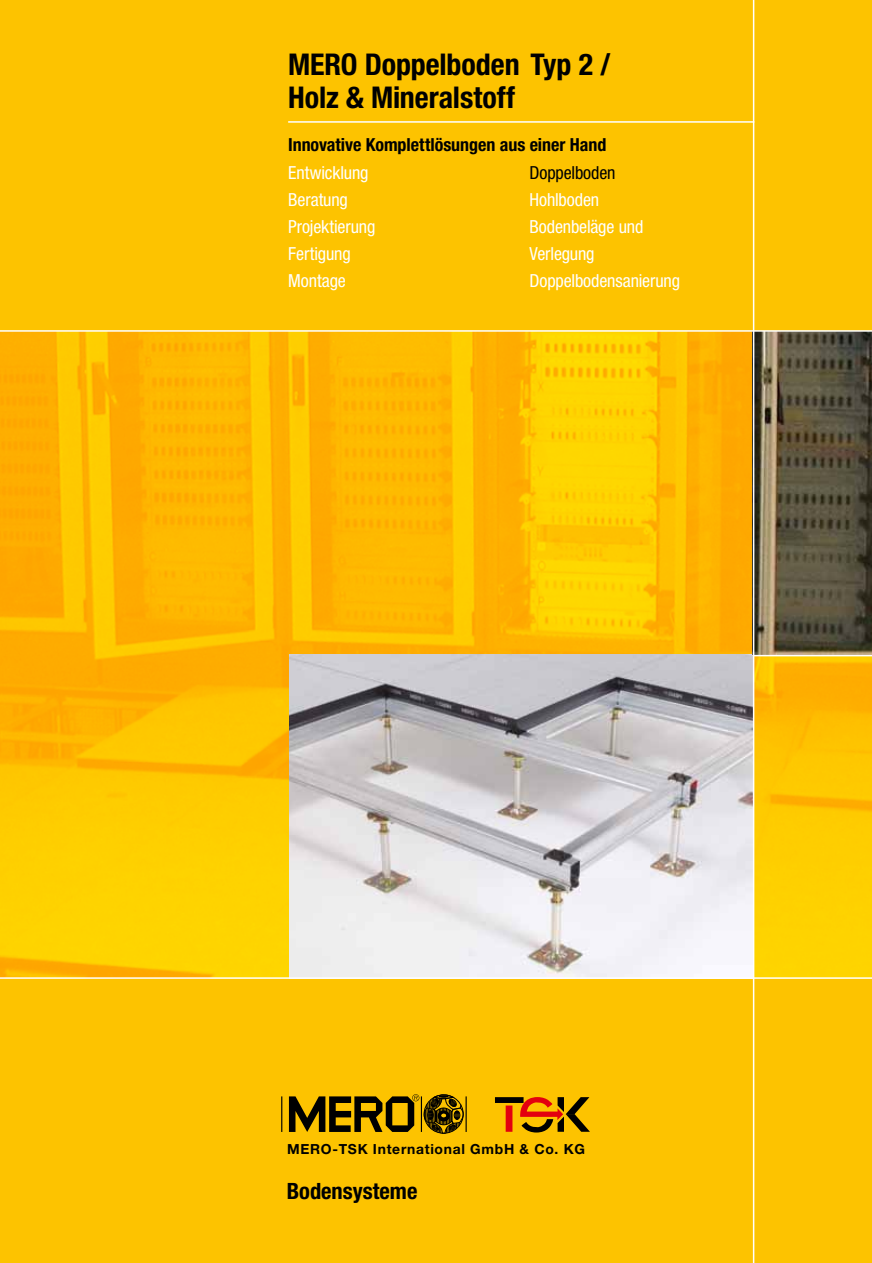
<style>
.page{position:relative;width:872px;height:1263px;background:#fdc300}
.page>*{position:absolute;margin:0;border:0;box-sizing:border-box;transform-origin:0 0}
.t1{font:700 condensed 30px/33px "Helvetica Neue";letter-spacing:-.005em;color:#000}
.t2{font:700 condensed 22.5px "Helvetica Neue";color:#000}
.t3{font:condensed 18px/27px "Helvetica Neue";letter-spacing:-.01em;color:#fff}
.t4{font:700 condensed 18px "Helvetica Neue";color:#000}
.t5{font:condensed 18px "Helvetica Neue";letter-spacing:-.005em;color:#000}
.t6{font:700 13.95px "Helvetica Neue";letter-spacing:.05em;color:#000}
</style>
<div class="page">
<img style="left:0;top:332px;width:872px;height:645px">
<img style="left:289px;top:655px;width:464px;height:322px">
<img style="left:754px;top:332px;width:118px;height:323px">
<svg style="left:289px;top:1094px;width:175px;height:40px"></svg>
<svg style="left:505px;top:1097px;width:85px;height:35px"></svg>
<div style="left:495px;top:1097px;width:28px;height:6px;background:#000"></div>
<hr style="left:281px;top:1096px;width:1px;height:36px;background:#000">
<hr style="left:421px;top:1096px;width:1px;height:36px;background:#000">
<hr style="left:465px;top:1096px;width:2px;height:36px;background:#000">
<hr style="left:0;top:330px;width:872px;height:2px;background:#fff">
<hr style="left:0;top:977px;width:872px;height:2px;background:#fff">
<hr style="left:753px;top:0;width:1px;height:1263px;background:#fff">
<hr style="left:753px;top:655px;width:119px;height:1px;background:#fff">
<hr style="left:289px;top:121px;width:464px;height:2px;background:#fff">
<h1 class="t1" style="left:288px;top:48px;width:324px">MERO Doppelboden Typ 2 /<br>Holz &amp; Mineralstoff</h1>
<p class="t4" style="left:288px;top:134px;width:320px">Innovative Komplettlösungen aus einer Hand</p>
<p class="t3" style="left:288px;top:159px;width:89px">Entwicklung<br>Beratung<br>Projektierung<br>Fertigung<br>Montage</p>
<p class="t5" style="left:529px;top:162px;width:88px">Doppelboden</p>
<p class="t3" style="left:529px;top:186px;width:152px">Hohlboden<br>Bodenbeläge und<br>Verlegung<br>Doppelbodensanierung</p>
<p class="t6" style="left:287px;top:1141px;width:299px">MERO-TSK International GmbH &amp; Co. KG</p>
<p class="t2" style="left:287px;top:1177px;width:132px">Bodensysteme</p>
</div>
